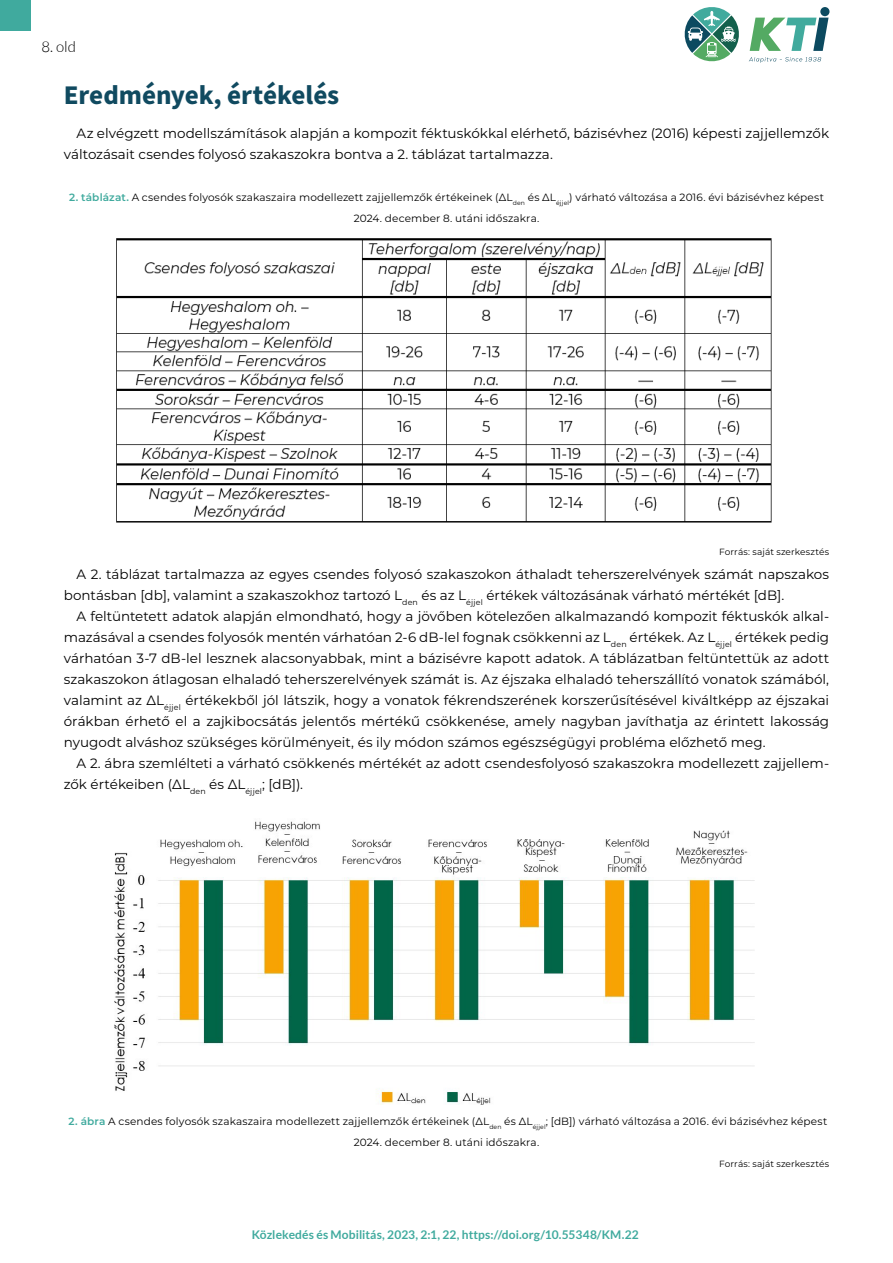
<style>
.page{position:relative;width:893px;height:1263px;background:#fff}
.page>*{position:absolute;margin:0;border:0;box-sizing:border-box;transform-origin:0 0}
.t1{font:700 27px "Source Sans Pro";letter-spacing:-.005em;color:#104a60}
.t2{font:300 15px "Lato";color:#000}
.t3{font:13.5px/21px "Montserrat";color:#000}
.t4{font:700 12px "Lato";letter-spacing:.01em;color:#40aa9e}
.t5{font:10.5px/21px "Montserrat";letter-spacing:.01em;color:#000;text-align:center}
.t6{font:9px "Montserrat";letter-spacing:.015em;color:#000}
.s1{font-weight:600;color:#40aa9e}
</style>
<div class="page">
<div style="left:0;top:0;width:30px;height:31px;background:#40aa9e"></div>
<svg style="left:750px;top:18px;width:78px;height:33px"></svg>
<div style="left:820px;top:7px;width:9px;height:9px;background:#0c4a60;border-radius:50%"></div>
<svg style="left:749px;top:57px;width:72px;height:6px"></svg>
<svg style="left:684px;top:7px;width:55px;height:55px"></svg>
<img style="left:116px;top:238px;width:656px;height:285px">
<img style="left:114px;top:821px;width:641px;height:284px">
<p class="t2" style="left:41px;top:39px;width:36px">8. old</p>
<h1 class="t1" style="left:64px;top:77px;width:277px">Eredmények, értékelés</h1>
<p class="t3" style="left:64px;top:122px;width:767px;text-indent:13px">Az elvégzett modellszámítások alapján a kompozit féktuskókkal elérhető, bázisévhez (2016) képesti zajjellemzők változásait csendes folyosó szakaszokra bontva a 2. táblázat tartalmazza.</p>
<p class="t5" style="left:69px;top:186px;width:756px"><span class="s1">2. táblázat.</span> A csendes folyosók szakaszaira modellezett zajjellemzők értékeinek (ΔL<sub>den</sub> és ΔL<sub>éjjel</sub>) várható változása a 2016. évi bázisévhez képest<br>2024. december 8. utáni időszakra.</p>
<p class="t6" style="left:719px;top:545px;width:112px">Forrás: saját szerkesztés</p>
<p class="t3" style="left:64px;top:563px;width:767px;text-indent:13px">A 2. táblázat tartalmazza az egyes csendes folyosó szakaszokon áthaladt teherszerelvények számát napszakos bontásban [db], valamint a szakaszokhoz tartozó L<sub>den</sub> és az L<sub>éjjel</sub> értékek változásának várható mértékét [dB].</p>
<p class="t3" style="left:64px;top:605px;width:767px;text-align:justify;text-indent:13px">A feltüntetett adatok alapján elmondható, hogy a jövőben kötelezően alkalmazandó kompozit féktuskók alkal&shy;mazásával a csendes folyosók mentén várhatóan 2-6 dB-lel fognak csökkenni az L<sub>den</sub> értékek. Az L<sub>éjjel</sub> értékek pedig várhatóan 3-7 dB-lel lesznek alacsonyabbak, mint a bázisévre kapott adatok. A táblázatban feltüntettük az adott szakaszokon átlagosan elhaladó teherszerelvények számát is. Az éjszaka elhaladó teherszállító vonatok számából, valamint az ΔL<sub>éjjel</sub> értékekből jól látszik, hogy a vonatok fékrendszerének korszerűsítésével kiváltképp az éjszakai órákban érhető el a zajkibocsátás jelentős mértékű csökkenése, amely nagyban javíthatja az érintett lakosság nyugodt alváshoz szükséges körülményeit, és ily módon számos egészségügyi probléma előzhető meg.</p>
<p class="t3" style="left:64px;top:752px;width:767px;text-indent:13px">A 2. ábra szemlélteti a várható csökkenés mértékét az adott csendesfolyosó szakaszokra modellezett zajjellem&shy;zők értékeiben (ΔL<sub>den</sub> és ΔL<sub>éjjel</sub>; [dB]).</p>
<p class="t5" style="left:68px;top:1110px;width:760px"><span class="s1">2. ábra</span> A csendes folyosók szakaszaira modellezett zajjellemzők értékeinek (ΔL<sub>den</sub> és ΔL<sub>éjjel</sub>; [dB]) várható változása a 2016. évi bázisévhez képest<br>2024. december 8. utáni időszakra.</p>
<p class="t6" style="left:719px;top:1157px;width:112px">Forrás: saját szerkesztés</p>
<p class="t4" style="left:252px;top:1228px;width:388px">Közlekedés és Mobilitás, 2023, 2:1, 22, https://doi.org/10.55348/KM.22</p>
</div>
